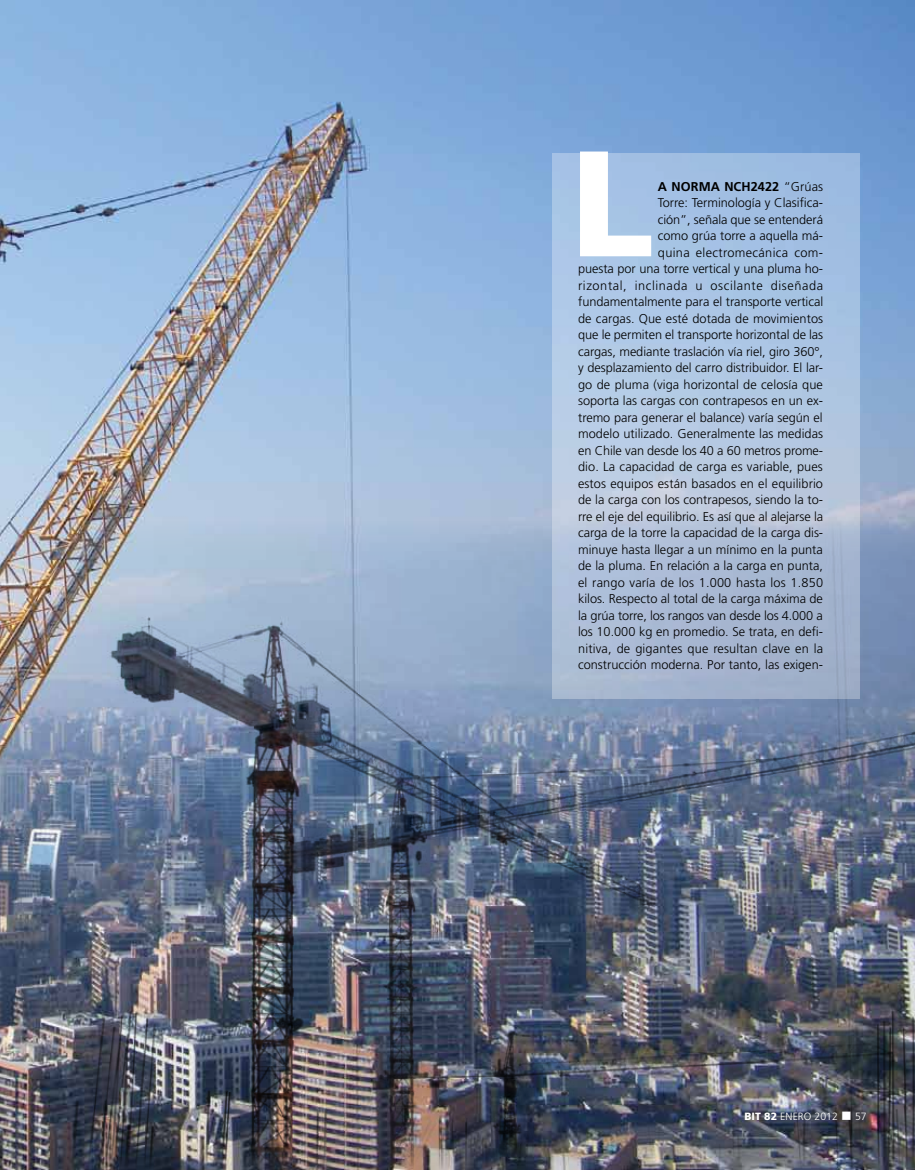
<style>
.page{position:relative;width:915px;height:1170px;background:#fff}
.page>*{position:absolute;margin:0;border:0;box-sizing:border-box;transform-origin:0 0}
.t1{font:900 150px "Frutiger";color:#fff}
.t2{font:300 12.75px/16.5px "Frutiger";color:#000;text-align:right}
.t3{font:300 10.5px "Frutiger";letter-spacing:.005em;color:#fff}
.s1{font-weight:700}
.s2{font-weight:900}
</style>
<div class="page">
<img style="left:0;top:0;width:914px;height:1169px">
<img style="left:56px;top:521px;width:858px;height:647px">
<svg style="left:551px;top:154px;width:308px;height:545px;background:#acc1dd"></svg>
<h1 class="t1" style="left:570px;top:113px;width:85px">L</h1>
<p class="t2" style="left:578px;top:178px;width:246px"><span class="s1">A NORMA NCH2422</span> “Grúas<br>Torre: Terminología y C lasifica-<br>ción”, señala que se entenderá<br>como grúa torre a aquella má-<br>quina electromecánica com-<br>puesta por una torre vertical y una pluma ho&shy;rizontal, inclinada u oscilante diseñada fundamentalmente para el transporte vertical de cargas. Que esté dotada de movimientos que le permiten el transporte horizontal de las cargas, mediante traslación vía riel, giro 360°, y desplazamiento del carro distribuidor. El lar&shy;go de pluma (viga horizontal de celosía que soporta las cargas con contrapesos en un ex&shy;tremo para generar el balance) varía según el modelo utilizado. Generalmente las medidas en Chile van desde los 40 a 60 metros prome&shy;dio. La capacidad de carga es variable, pues estos equipos están basados en el equilibrio de la carga con los contrapesos, siendo la to&shy;rre el eje del equilibrio. Es así que al alejarse la carga de la torre la capacidad de la carga dis&shy;minuye hasta llegar a un mínimo en la punta de la pluma. En relación a la carga en punta, el rango varía de los 1.000 hasta los 1.850 kilos. Respecto al total de la carga máxima de la grúa torre, los rangos van desde los 4.000 a los 10.000 kg en promedio. Se trata, en defi&shy;nitiva, de gigantes que resultan clave en la construcción moderna. Por tanto, las exigen-</p>
<p class="t3" style="left:744px;top:1110px;width:124px"><span class="s2">BIT 82</span> enero 2012 ■ 57</p>
</div>
